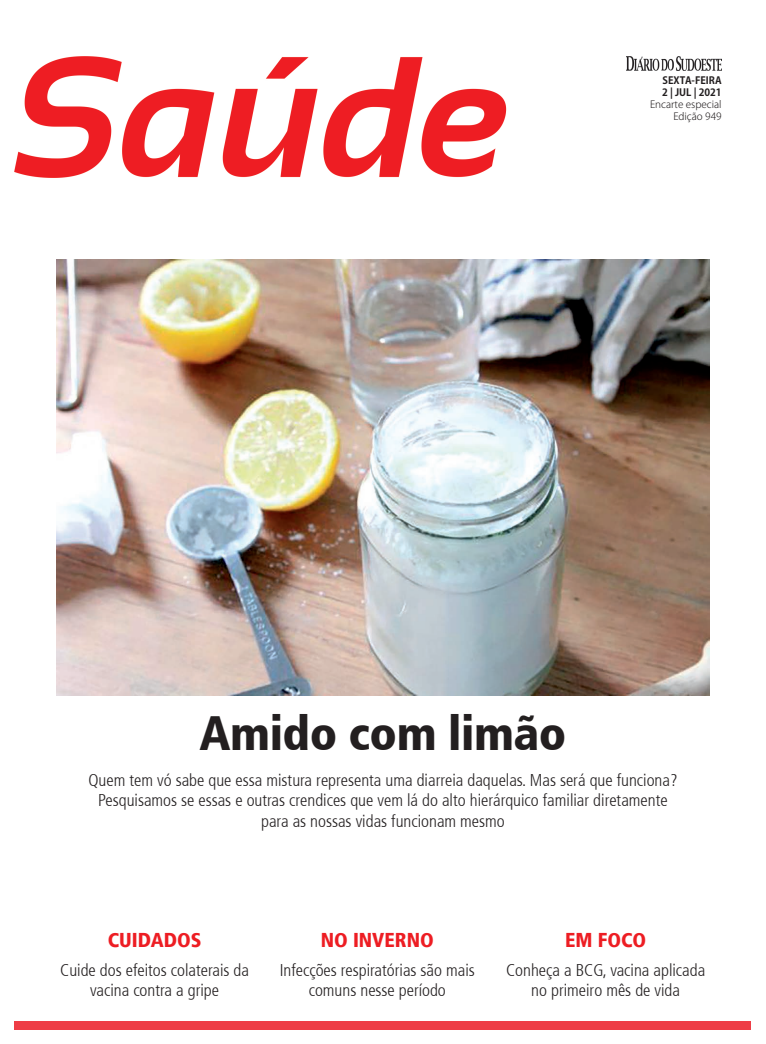
<style>
.page{position:relative;width:766px;height:1044px;background:#fff}
.page>*{position:absolute;margin:0;border:0;box-sizing:border-box;transform-origin:0 0}
.t1{font:900 condensed 48px "Frutiger 77";letter-spacing:-.01em;color:#231f20}
.t2{font:900 condensed 20px "Frutiger 77";color:#ed1d23}
.t3{font:300 condensed 17px/20.4px "Frutiger 47";color:#231f20;text-align:center}
.t4{font:300 10px/12px "Koz Go Pro";color:#231f20;text-align:right}
.s1{font-weight:700}
</style>
<div class="page">
<img style="left:626px;top:57px;width:94px;height:13px">
<img style="left:14px;top:57px;width:493px;height:120px">
<div style="left:15px;top:1020px;width:736px;height:8px;background:#ee3d46"></div>
<img style="left:57px;top:259px;width:652px;height:436px">
<p class="t4" style="left:650px;top:74px;width:73px"><span class="s1">SEXTA-FEIRA<br>2 | JUL | 2021<br></span>Encarte especial<br>Edição 949</p>
<p class="t1" style="left:199px;top:703px;width:368px">Amido com limão</p>
<p class="t3" style="left:88px;top:769px;width:590px">Quem tem vó sabe que essa mistura representa uma diarreia daquelas. Mas será que funciona?<br>Pesquisamos se essas e outras crendices que vem lá do alto hierárquico familiar diretamente para as nossas vidas funcionam mesmo</p>
<p class="t2" style="left:108px;top:927px;width:95px">CUIDADOS</p>
<p class="t2" style="left:321px;top:927px;width:114px">NO INVERNO</p>
<p class="t2" style="left:565px;top:927px;width:83px">EM FOCO</p>
<p class="t3" style="left:60px;top:959px;width:190px">Cuide dos efeitos colaterais da vacina contra a gripe</p>
<p class="t3" style="left:280px;top:959px;width:196px">Infecções respiratórias são mais comuns nesse período</p>
<p class="t3" style="left:506px;top:959px;width:200px">Conheça a BCG, vacina aplicada no primeiro mês de vida</p>
</div>
